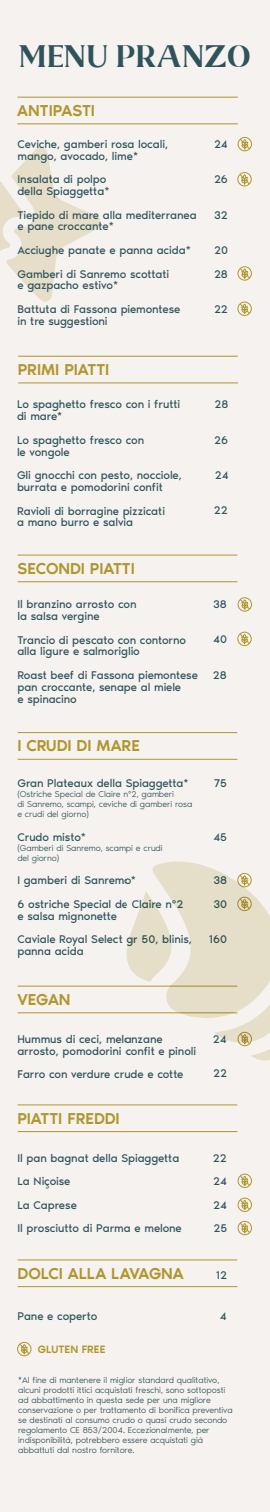
<style>
.page{position:relative;width:270px;height:1512px;background:#f5f2ef}
.page>*{position:absolute;margin:0;border:0;box-sizing:border-box;transform-origin:0 0}
.t1{font:31px "Exciting Display";letter-spacing:.055em;color:#2e535b}
.t2{font:500 16.25px "Noir Pro";color:#b0962c}
.t3{font:11.5px/23.6px "Noir Pro";letter-spacing:-.01em;color:#2e535b}
.t4{font:500 11px "Noir Pro";color:#b0962c}
.t5{font:300 8.75px/10px "Noir Pro";letter-spacing:-.01em;color:#2e535b}
</style>
<div class="page">
<svg style="left:0;top:147px;width:101px;height:155px"></svg>
<div style="left:238px;top:137px;width:14px;height:14px;border:1px solid #b0962c;border-radius:50%"></div>
<svg style="left:239px;top:138px;width:12px;height:12px"></svg>
<div style="left:238px;top:172px;width:14px;height:14px;border:1px solid #b0962c;border-radius:50%"></div>
<svg style="left:239px;top:173px;width:11px;height:12px"></svg>
<div style="left:238px;top:597px;width:14px;height:14px;border:1px solid #b0962c;border-radius:50%"></div>
<svg style="left:239px;top:599px;width:12px;height:11px"></svg>
<div style="left:238px;top:632px;width:14px;height:14px;border:1px solid #b0962c;border-radius:50%"></div>
<svg style="left:239px;top:633px;width:11px;height:12px"></svg>
<div style="left:238px;top:266px;width:14px;height:14px;border:1px solid #b0962c;border-radius:50%"></div>
<svg style="left:239px;top:268px;width:11px;height:11px"></svg>
<div style="left:238px;top:302px;width:14px;height:14px;border:1px solid #b0962c;border-radius:50%"></div>
<svg style="left:239px;top:303px;width:11px;height:12px"></svg>
<hr style="left:17px;top:97px;width:221px;height:1px;background:#b0962c">
<hr style="left:17px;top:124px;width:221px;height:1px;background:#b0962c">
<hr style="left:18px;top:356px;width:220px;height:1px;background:#b0962c">
<hr style="left:18px;top:383px;width:220px;height:1px;background:#b0962c">
<hr style="left:18px;top:555px;width:219px;height:1px;background:#b0962c">
<hr style="left:18px;top:581px;width:220px;height:1px;background:#b0962c">
<hr style="left:18px;top:732px;width:219px;height:1px;background:#b0962c">
<hr style="left:18px;top:759px;width:220px;height:1px;background:#b0962c">
<hr style="left:18px;top:986px;width:219px;height:1px;background:#b0962c">
<hr style="left:18px;top:1012px;width:220px;height:1px;background:#b0962c">
<div style="left:238px;top:1174px;width:14px;height:14px;border:1px solid #b0962c;border-radius:50%"></div>
<svg style="left:239px;top:1175px;width:12px;height:11px"></svg>
<div style="left:238px;top:1198px;width:14px;height:14px;border:1px solid #b0962c;border-radius:50%"></div>
<svg style="left:239px;top:1199px;width:12px;height:11px"></svg>
<div style="left:238px;top:1221px;width:14px;height:14px;border:1px solid #b0962c;border-radius:50%"></div>
<svg style="left:239px;top:1222px;width:12px;height:12px"></svg>
<div style="left:17px;top:1342px;width:14px;height:14px;border:1px solid #b0962c;border-radius:50%"></div>
<svg style="left:19px;top:1343px;width:11px;height:12px"></svg>
<hr style="left:18px;top:1104px;width:219px;height:1px;background:#b0962c">
<hr style="left:18px;top:1131px;width:220px;height:1px;background:#b0962c">
<hr style="left:18px;top:1259px;width:219px;height:1px;background:#b0962c">
<hr style="left:18px;top:1286px;width:220px;height:1px;background:#b0962c">
<svg style="left:151px;top:861px;width:119px;height:157px;fill:#e5dec8"></svg>
<svg style="left:127px;top:891px;width:45px;height:90px"></svg>
<svg style="left:214px;top:987px;width:56px;height:73px"></svg>
<h1 class="t1" style="left:19px;top:42px;width:233px">MENU PRANZO</h1>
<h2 class="t2" style="left:17px;top:98px;width:79px">ANTIPASTI</h2>
<p class="t3" style="left:18px;top:137px;width:152px;line-height:11.8px">Ceviche, gamberi rosa locali, mango, avocado, lime*</p>
<p class="t3" style="left:18px;top:173px;width:93px;line-height:11.8px">Insalata di polpo della Spiaggetta*</p>
<p class="t3" style="left:18px;top:208px;width:181px;line-height:11.8px">Tiepido di mare alla mediterranea e pane croccante*</p>
<p class="t3" style="left:18px;top:238px;width:175px">Acciughe panate e panna acida*<br>Gamberi di Sanremo scottati</p>
<p class="t3" style="left:18px;top:273px;width:165px">e gazpacho estivo*<br>Battuta di Fassona piemontese</p>
<p class="t3" style="left:18px;top:308px;width:92px">in tre suggestioni</p>
<p class="t3" style="left:214px;top:132px;width:15px">24</p>
<p class="t3" style="left:214px;top:167px;width:15px">26</p>
<p class="t3" style="left:214px;top:203px;width:15px">32</p>
<p class="t3" style="left:214px;top:238px;width:15px;line-height:23.4px">20<br>28</p>
<p class="t3" style="left:214px;top:296px;width:15px">22</p>
<h2 class="t2" style="left:18px;top:357px;width:93px">PRIMI PIATTI</h2>
<p class="t3" style="left:17px;top:398px;width:165px;line-height:11.8px">Lo spaghetto fresco con i frutti di mare*</p>
<p class="t3" style="left:17px;top:433px;width:129px;line-height:11.8px">Lo spaghetto fresco con le vongole</p>
<p class="t3" style="left:17px;top:469px;width:166px;line-height:11.8px">Gli gnocchi con pesto, nocciole, burrata e pomodorini confit</p>
<p class="t3" style="left:17px;top:504px;width:150px;line-height:11.8px">Ravioli di borragine pizzicati a mano burro e salvia</p>
<p class="t3" style="left:214px;top:392px;width:15px">28</p>
<p class="t3" style="left:214px;top:427px;width:15px">26</p>
<p class="t3" style="left:215px;top:462px;width:15px">24</p>
<p class="t3" style="left:214px;top:498px;width:15px">22</p>
<h2 class="t2" style="left:17px;top:556px;width:119px">SECONDI PIATTI</h2>
<p class="t3" style="left:17px;top:598px;width:121px;line-height:11.8px">Il branzino arrosto con la salsa vergine</p>
<p class="t3" style="left:17px;top:633px;width:170px;line-height:11.8px">Trancio di pescato con contorno alla ligure e salmoriglio</p>
<p class="t3" style="left:17px;top:668px;width:182px;line-height:11.8px">Roast beef di Fassona piemontese pan croccante, senape al miele<br>e spinacino</p>
<p class="t3" style="left:213px;top:592px;width:15px">38</p>
<p class="t3" style="left:213px;top:626px;width:15px">40</p>
<p class="t3" style="left:213px;top:663px;width:15px">28</p>
<h2 class="t2" style="left:17px;top:733px;width:124px">I CRUDI DI MARE</h2>
<p class="t3" style="left:17px;top:770px;width:173px">Gran Plateaux della Spiaggetta*</p>
<p class="t5" style="left:17px;top:788px;width:176px">(Ostriche Special de Claire n°2, gamberi<br>di Sanremo, scampi, ceviche di gamberi rosa e crudi del giorno)</p>
<p class="t3" style="left:17px;top:824px;width:70px">Crudo misto*</p>
<p class="t5" style="left:17px;top:842px;width:147px">(Gamberi di Sanremo, scampi e crudi del giorno)</p>
<p class="t3" style="left:17px;top:868px;width:168px">I gamberi di Sanremo*<br>6 ostriche Special de Claire n°2</p>
<p class="t3" style="left:17px;top:903px;width:176px">e salsa mignonette<br>Caviale Royal Select gr 50, blinis,</p>
<p class="t3" style="left:17px;top:938px;width:68px">panna acida</p>
<p class="t3" style="left:214px;top:771px;width:15px">75</p>
<p class="t3" style="left:213px;top:825px;width:15px">45</p>
<p class="t3" style="left:213px;top:868px;width:15px">38</p>
<p class="t3" style="left:213px;top:891px;width:15px">30</p>
<p class="t3" style="left:209px;top:927px;width:20px">160</p>
<h2 class="t2" style="left:17px;top:987px;width:55px">VEGAN</h2>
<p class="t3" style="left:17px;top:1032px;width:180px;line-height:11.8px">Hummus di ceci, melanzane arrosto, pomodorini confit e pinoli</p>
<p class="t3" style="left:17px;top:1062px;width:168px">Farro con verdure crude e cotte</p>
<h2 class="t2" style="left:17px;top:1105px;width:104px">PIATTI FREDDI</h2>
<p class="t3" style="left:213px;top:1026px;width:15px">24</p>
<p class="t3" style="left:213px;top:1061px;width:15px">22</p>
<p class="t3" style="left:17px;top:1145px;width:166px">Il pan bagnat della Spiaggetta<br>La Niçoise<br>La Caprese<br>Il prosciutto di Parma e melone</p>
<p class="t3" style="left:213px;top:1145px;width:15px">22</p>
<p class="t3" style="left:213px;top:1168px;width:15px;text-align:justify">24<br>24<br>25</p>
<p class="t3" style="left:216px;top:1262px;width:13px">12</p>
<h2 class="t2" style="left:17px;top:1260px;width:168px">DOLCI ALLA LAVAGNA</h2>
<p class="t3" style="left:17px;top:1303px;width:82px">Pane e coperto</p>
<p class="t3" style="left:220px;top:1303px;width:8px">4</p>
<p class="t4" style="left:38px;top:1341px;width:69px">GLUTEN FREE</p>
<p class="t5" style="left:18px;top:1375px;width:216px">*Al fine di mantenere il miglior standard qualitativo, alcuni prodotti ittici acquistati freschi, sono sottoposti ad abbattimento in questa sede per una migliore conservazione o per trattamento di bonifica preventiva se destinati al consumo crudo o quasi crudo secondo regolamento CE 853/2004. Eccezionalmente, per indisponibilità, potrebbero essere acquistati già abbattuti dal nostro fornitore.</p>
</div>
